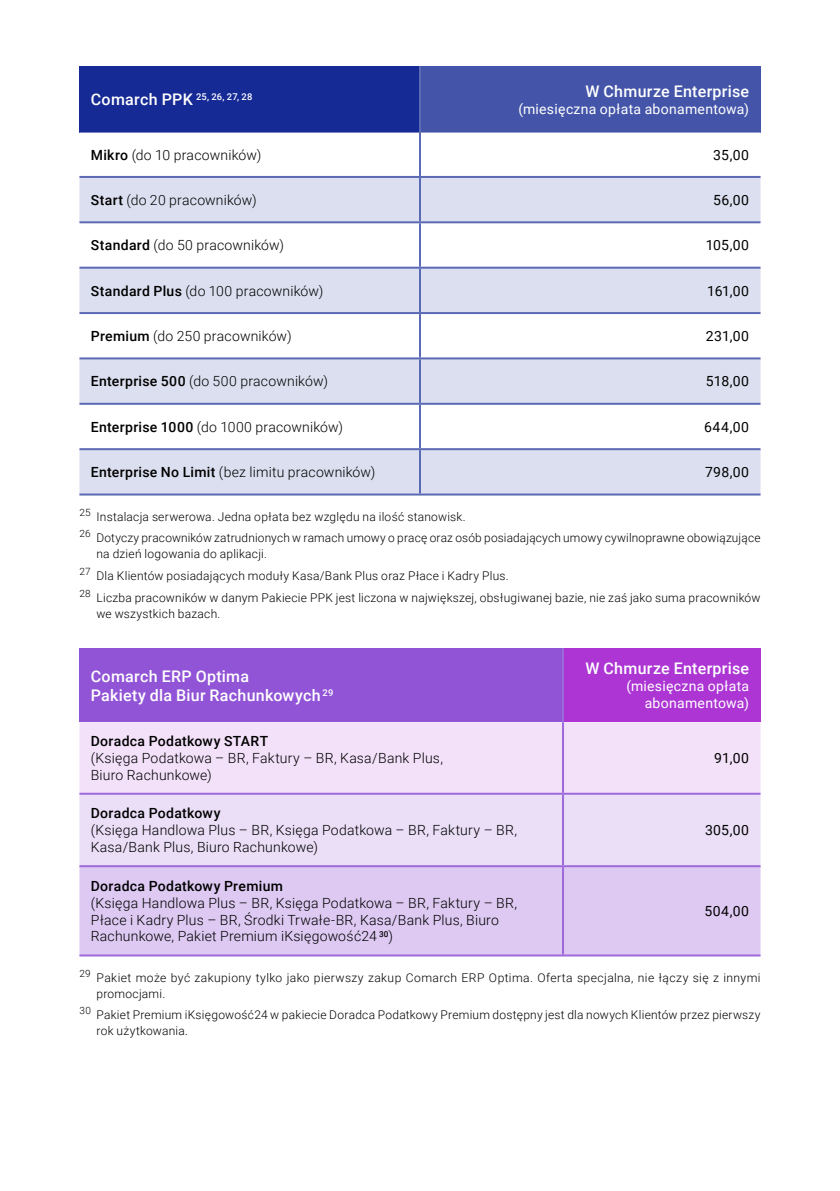
<style>
.page{position:relative;width:840px;height:1191px;background:#fff}
.page>*{position:absolute;margin:0;border:0;box-sizing:border-box;transform-origin:0 0}
.t1{font:500 16px/19.2px "Roboto";letter-spacing:.02em;color:#fff}
.t2{font:300 14px/16.8px "Roboto";letter-spacing:.015em;color:#000}
.t3{font:14px "Roboto";letter-spacing:.03em;color:#000}
.t4{font:14px/16.8px "Roboto";letter-spacing:.02em;color:#fff;text-align:right}
.t5{font:500 14px "Roboto";letter-spacing:.02em;color:#000}
.t6{font:300 12px/21.6px "Roboto";letter-spacing:.02em;color:#000}
.t7{font:500 9.4px "Roboto";letter-spacing:.02em;color:#fff}
.s1{font-size:16px}
.s2{font-weight:500}
</style>
<div class="page">
<div style="left:79px;top:66px;width:341px;height:67px;background:#152a94"></div>
<div style="left:420px;top:66px;width:340px;height:67px;background:#4455a9"></div>
<svg style="left:79px;top:178px;width:681px;height:315px;fill:#dcdfef"></svg>
<hr style="left:419px;top:66px;width:2px;height:67px;background:#5b6ab4">
<hr style="left:419px;top:133px;width:2px;height:43px;background:#5b6ab4">
<hr style="left:79px;top:176px;width:341px;height:2px;background:#5b6ab4">
<hr style="left:420px;top:176px;width:340px;height:2px;background:#5b6ab4">
<hr style="left:419px;top:178px;width:2px;height:43px;background:#5b6ab4">
<hr style="left:79px;top:221px;width:341px;height:2px;background:#5b6ab4">
<hr style="left:79px;top:267px;width:341px;height:2px;background:#5b6ab4">
<hr style="left:420px;top:221px;width:340px;height:2px;background:#5b6ab4">
<hr style="left:419px;top:223px;width:2px;height:44px;background:#5b6ab4">
<hr style="left:79px;top:312px;width:341px;height:2px;background:#5b6ab4">
<hr style="left:420px;top:267px;width:340px;height:2px;background:#5b6ab4">
<hr style="left:419px;top:269px;width:2px;height:43px;background:#5b6ab4">
<hr style="left:420px;top:312px;width:340px;height:2px;background:#5b6ab4">
<hr style="left:419px;top:314px;width:2px;height:43px;background:#5b6ab4">
<hr style="left:419px;top:405px;width:2px;height:43px;background:#5b6ab4">
<hr style="left:420px;top:357px;width:340px;height:2px;background:#5b6ab4">
<hr style="left:419px;top:359px;width:2px;height:44px;background:#5b6ab4">
<hr style="left:420px;top:403px;width:340px;height:2px;background:#5b6ab4">
<hr style="left:420px;top:448px;width:340px;height:2px;background:#5b6ab4">
<hr style="left:419px;top:450px;width:2px;height:43px;background:#5b6ab4">
<hr style="left:420px;top:493px;width:340px;height:2px;background:#5b6ab4">
<hr style="left:79px;top:357px;width:341px;height:2px;background:#5b6ab4">
<hr style="left:79px;top:403px;width:341px;height:2px;background:#5b6ab4">
<hr style="left:79px;top:448px;width:341px;height:2px;background:#5b6ab4">
<hr style="left:79px;top:493px;width:341px;height:2px;background:#5b6ab4">
<div style="left:79px;top:648px;width:483px;height:74px;background:#9154d6"></div>
<div style="left:562px;top:648px;width:198px;height:74px;background:#ac35d4"></div>
<div style="left:79px;top:722px;width:681px;height:70px;background:#f3e1f9"></div>
<div style="left:79px;top:794px;width:681px;height:71px;background:#eadff7"></div>
<div style="left:79px;top:867px;width:681px;height:87px;background:#ddc9f2"></div>
<hr style="left:561px;top:648px;width:2px;height:74px;background:#9e69db">
<hr style="left:561px;top:722px;width:2px;height:70px;background:#9e69db">
<hr style="left:79px;top:792px;width:483px;height:2px;background:#9e69db">
<hr style="left:562px;top:792px;width:198px;height:2px;background:#9e69db">
<hr style="left:561px;top:794px;width:2px;height:71px;background:#9e69db">
<hr style="left:562px;top:865px;width:198px;height:2px;background:#9e69db">
<hr style="left:562px;top:954px;width:198px;height:2px;background:#9e69db">
<hr style="left:561px;top:867px;width:2px;height:87px;background:#9e69db">
<hr style="left:79px;top:865px;width:483px;height:2px;background:#9e69db">
<hr style="left:79px;top:954px;width:483px;height:2px;background:#9e69db">
<p class="t7" style="left:91px;top:90px;width:163px"><span class="s1">Comarch PPK</span> 25, 26, 27, 28</p>
<h1 class="t1" style="left:585px;top:81px;width:165px">W Chmurze Enterprise</h1>
<p class="t4" style="left:518px;top:100px;width:232px">(miesięczna opłata abonamentowa)</p>
<p class="t2" style="left:91px;top:146px;width:172px"><span class="s2">Mikro</span> (do 10 pracowników)</p>
<p class="t3" style="left:712px;top:145px;width:37px">35,00</p>
<p class="t2" style="left:91px;top:191px;width:167px"><span class="s2">Start</span> (do 20 pracowników)</p>
<p class="t3" style="left:712px;top:190px;width:38px">56,00</p>
<p class="t2" style="left:91px;top:236px;width:195px"><span class="s2">Standard</span> (do 50 pracowników)</p>
<p class="t3" style="left:705px;top:235px;width:45px">105,00</p>
<p class="t2" style="left:91px;top:282px;width:234px"><span class="s2">Standard Plus</span> (do 100 pracowników)</p>
<p class="t3" style="left:706px;top:281px;width:43px">161,00</p>
<p class="t2" style="left:91px;top:327px;width:202px"><span class="s2">Premium</span> (do 250 pracowników)</p>
<p class="t3" style="left:705px;top:326px;width:45px">231,00</p>
<p class="t2" style="left:91px;top:372px;width:238px"><span class="s2">Enterprise 500</span> (do 500 pracowników)</p>
<p class="t3" style="left:705px;top:371px;width:45px">518,00</p>
<p class="t2" style="left:91px;top:418px;width:254px"><span class="s2">Enterprise 1000</span> (do 1000 pracowników)</p>
<p class="t3" style="left:703px;top:417px;width:46px">644,00</p>
<p class="t2" style="left:91px;top:463px;width:286px"><span class="s2">Enterprise No Limit</span> (bez limitu pracowników)</p>
<p class="t3" style="left:704px;top:462px;width:45px">798,00</p>
<p class="t6" style="left:79px;top:505px;width:682px"><sup>25</sup> Instalacja serwerowa. Jedna opłata bez względu na ilość stanowisk.<br><sup>26</sup> Dotyczy pracowników zatrudnionych w ramach umowy o pracę oraz osób posiadających umowy cywilnoprawne obowiązujące</p>
<p class="t6" style="left:79px;top:543px;width:682px;text-indent:17px">na dzień logowania do aplikacji.<br><sup>27</sup> Dla Klientów posiadających moduły Kasa/Bank Plus oraz Płace i Kadry Plus.<br><sup>28</sup> Liczba pracowników w danym Pakiecie PPK jest liczona w największej, obsługiwanej bazie, nie zaś jako suma pracowników</p>
<p class="t6" style="left:96px;top:602px;width:125px">we wszystkich bazach.</p>
<h1 class="t1" style="left:91px;top:666px;width:244px">Comarch ERP Optima<br>Pakiety dla Biur Rachunkowych <sup>29</sup></h1>
<h1 class="t1" style="left:585px;top:658px;width:165px">W Chmurze Enterprise</h1>
<p class="t4" style="left:626px;top:677px;width:124px">(miesięczna opłata abonamentowa)</p>
<p class="t5" style="left:91px;top:731px;width:179px">Doradca Podatkowy START</p>
<p class="t2" style="left:91px;top:749px;width:353px">(Księga Podatkowa – BR, Faktury – BR, Kasa/Bank Plus,<br>Biuro Rachunkowe)</p>
<p class="t3" style="left:713px;top:748px;width:36px">91,00</p>
<p class="t5" style="left:91px;top:803px;width:131px">Doradca Podatkowy</p>
<p class="t2" style="left:91px;top:821px;width:427px">(Księga Handlowa Plus – BR, Księga Podatkowa – BR, Faktury – BR,<br>Kasa/Bank Plus, Biuro Rachunkowe)</p>
<p class="t3" style="left:704px;top:820px;width:46px">305,00</p>
<p class="t5" style="left:91px;top:876px;width:194px">Doradca Podatkowy Premium</p>
<p class="t2" style="left:91px;top:893px;width:427px">(Księga Handlowa Plus – BR, Księga Podatkowa – BR, Faktury – BR,<br>Płace i Kadry Plus – BR, Środki Trwałe-BR, Kasa/Bank Plus, Biuro<br>Rachunkowe, Pakiet Premium iKsięgowość24 <sup>30</sup>)</p>
<p class="t3" style="left:704px;top:901px;width:46px">504,00</p>
<p class="t6" style="left:96px;top:968px;width:665px;line-height:16px;text-indent:-17px"><sup>29</sup> Pakiet może być zakupiony tylko jako pierwszy zakup Comarch ERP Optima. Oferta specjalna, nie łączy się z innymi promocjami.</p>
<p class="t6" style="left:96px;top:1006px;width:665px;line-height:16px;text-indent:-17px"><sup>30</sup> Pakiet Premium iKsięgowość24 w pakiecie Doradca Podatkowy Premium dostępny jest dla nowych Klientów przez pierwszy rok użytkowania.</p>
</div>
